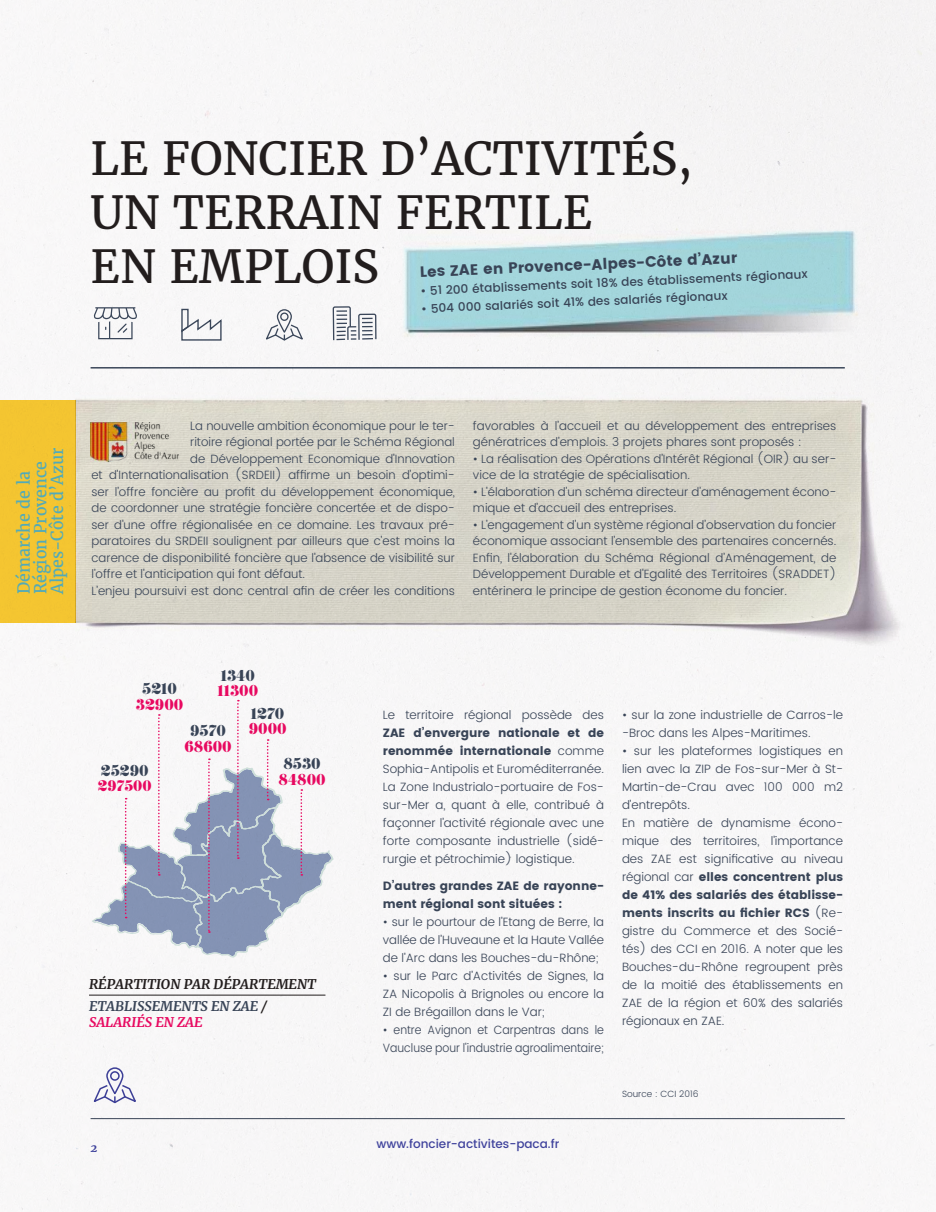
<style>
.page{position:relative;width:936px;height:1212px;background:#fff}
.page>*{position:absolute;margin:0;border:0;box-sizing:border-box;transform-origin:0 0}
.t1{font:45px/54px "Merriweather";color:#241f1f}
.t2{font:16.5px/16.5px "Merriweather";color:#55b0be}
.t3{font:15.75px "K22 Didoni";color:#3b475a}
.t4{font:15.75px "K22 Didoni";color:#ef0a64}
.t5{font:15.3px "K22 Didoni";color:#ef0a64}
.t6{font:15px "Poppins";color:#3b475a}
.t7{font:italic 700 13.5px/22px "Merriweather";color:#241f1f}
.t8{font:italic 700 13.5px "Merriweather";color:#ef0a64}
.t9{font:300 12px/18px "Poppins";color:#3b475a}
.t10{font:500 12px "Poppins";color:#3b475a}
.t11{font:300 12px/18px "Poppins";color:#3b475a;scale:.93 1}
.t12{font:12px/18px "Poppins";color:#3b475a}
.t13{font:500 12px "Poppins";color:#3f429c}
.t14{font:italic 700 12px "Merriweather";color:#3f429c}
.t15{font:300 9px "Poppins";color:#3b475a}
.s1{color:#3b475a}
.s2{font-weight:400}
</style>
<div class="page">
<img style="left:0;top:0;width:935px;height:1212px">
<img style="left:90px;top:422px;width:89px;height:39px">
<svg style="left:264px;top:308px;width:41px;height:34px"></svg>
<svg style="left:93px;top:307px;width:44px;height:32px"></svg>
<svg style="left:180px;top:308px;width:42px;height:33px"></svg>
<svg style="left:332px;top:0;width:45px;height:341px"></svg>
<hr style="left:91px;top:367px;width:753px;height:1px;background:#3b475a">
<h1 class="t1" style="left:91px;top:131px;width:603px">LE FONCIER D’ACTIVITÉS,<br>UN TERRAIN FERTILE<br>EN EMPLOIS</h1>
<p class="t6" style="left:419px;top:264px;width:319px;rotate:-3deg">Les ZAE en Provence-Alpes-Côte d’Azur</p>
<p class="t10" style="left:420px;top:284px;width:388px;rotate:-3deg">• 51 200 établissements soit 18% des établissements régionaux</p>
<p class="t10" style="left:421px;top:301px;width:308px;rotate:-3deg">• 504 000 salariés soit 41% des salariés régionaux</p>
<h2 class="t2" style="left:15px;top:594px;width:149px;rotate:-90deg">Démarche de la<br>Région Provence<br>Alpes-Côte d’Azur</h2>
<p class="t9" style="left:190px;top:417px;width:266px">La nouvelle ambition économique pour le ter-</p>
<p class="t9" style="left:190px;top:433px;width:266px">ritoire régional portée par le Schéma Régional</p>
<p class="t9" style="left:190px;top:450px;width:266px">de Développement Economique d’Innovation</p>
<p class="t9" style="left:91px;top:466px;width:365px">et d’Internationalisation (SRDEII) affirme un besoin d’optimi-</p>
<p class="t9" style="left:91px;top:483px;width:365px">ser l’offre foncière au profit du développement économique,</p>
<p class="t9" style="left:91px;top:499px;width:365px">de coordonner une stratégie foncière concertée et de dispo-</p>
<p class="t9" style="left:91px;top:516px;width:365px">ser d’une offre régionalisée en ce domaine. Les travaux pré-</p>
<p class="t9" style="left:91px;top:532px;width:365px">paratoires du SRDEII soulignent par ailleurs que c’est moins la</p>
<p class="t9" style="left:91px;top:549px;width:365px">carence de disponibilité foncière que l’absence de visibilité sur</p>
<p class="t9" style="left:91px;top:565px;width:215px">l’offre et l’anticipation qui font défaut.</p>
<p class="t9" style="left:91px;top:582px;width:365px">L’enjeu poursuivi est donc central afin de créer les conditions</p>
<p class="t9" style="left:473px;top:418px;width:365px;line-height:16.5px">favorables à l’accueil et au développement des entreprises génératrices d’emplois. 3 projets phares sont proposés :</p>
<p class="t9" style="left:473px;top:451px;width:365px;line-height:16.5px">• La réalisation des Opérations d’Intérêt Régional (OIR) au ser&shy;vice de la stratégie de spécialisation.</p>
<p class="t9" style="left:473px;top:484px;width:365px;line-height:16.5px">• L’élaboration d’un schéma directeur d’aménagement écono&shy;mique et d’accueil des entreprises.</p>
<p class="t9" style="left:473px;top:517px;width:365px;line-height:16.5px;text-align:justify">• L’engagement d’un système régional d’observation du foncier économique associant l’ensemble des partenaires concernés.<br>Enfin, l’élaboration du Schéma Régional d’Aménagement, de Développement Durable et d’Egalité des Territoires (SRADDET) entérinera le principe de gestion économe du foncier.</p>
<h3 class="t3" style="left:221px;top:669px;width:36px">1340</h3>
<h3 class="t3" style="left:142px;top:682px;width:36px">5210</h3>
<h3 class="t4" style="left:217px;top:685px;width:42px">11300</h3>
<h3 class="t4" style="left:136px;top:698px;width:49px">32900</h3>
<h3 class="t3" style="left:190px;top:724px;width:37px">9570</h3>
<h3 class="t4" style="left:184px;top:740px;width:49px">68600</h3>
<h3 class="t3" style="left:101px;top:764px;width:49px">25290</h3>
<p class="t5" style="left:98px;top:779px;width:55px">297500</p>
<h3 class="t3" style="left:251px;top:707px;width:35px">1270</h3>
<h3 class="t4" style="left:249px;top:722px;width:39px">9000</h3>
<h3 class="t3" style="left:283px;top:757px;width:39px">8530</h3>
<h3 class="t4" style="left:278px;top:773px;width:49px">84800</h3>
<p class="t7" style="left:89px;top:972px;width:228px">RÉPARTITION PAR DÉPARTEMENT<br><span class="s1">ETABLISSEMENTS EN ZAE</span> /</p>
<p class="t8" style="left:89px;top:1013px;width:115px">SALARIÉS EN ZAE</p>
<p class="t9" style="left:383px;top:706px;width:222px">Le territoire régional possède des</p>
<p class="t9" style="left:383px;top:724px;width:222px;text-align:justify"><span class="s2">ZAE d’envergure nationale et de renommée internationale</span> comme Sophia-Antipolis et Euroméditerranée.<br>La Zone Industrialo-portuaire de Fos&shy;sur-Mer a, quant à elle, contribué à façonner l’activité régionale avec une forte composante industrielle (sidé&shy;rurgie et pétrochimie) logistique.</p>
<p class="t12" style="left:383px;top:877px;width:222px">D’autres grandes ZAE de rayonne&shy;ment régional sont situées :</p>
<p class="t9" style="left:383px;top:913px;width:222px;text-align:justify">• sur le pourtour de l’Etang de Berre, la vallée de l’Huveaune et la Haute Vallée de l’Arc dans les Bouches-du-Rhône;</p>
<p class="t9" style="left:383px;top:967px;width:222px;text-align:justify">• sur le Parc d’Activités de Signes, la ZA Nicopolis à Brignoles ou encore la ZI de Brégaillon dans le Var;</p>
<p class="t11" style="left:383px;top:1021px;width:239px">• entre Avignon et Carpentras dans le<br>Vaucluse pour l’industrie agroalimentaire;</p>
<p class="t14" style="left:91px;top:1139px;width:9px">2</p>
<p class="t13" style="left:376px;top:1135px;width:184px">www.foncier-activites-paca.fr</p>
<p class="t9" style="left:622px;top:706px;width:222px">• sur la zone industrielle de Carros-le -Broc dans les Alpes-Maritimes.</p>
<p class="t9" style="left:622px;top:742px;width:222px">• sur les plateformes logistiques en lien avec la ZIP de Fos-sur-Mer à St-<br>Martin-de-Crau avec 100 000 m2 d’entrepôts.<br>En matière de dynamisme écono&shy;mique des territoires, l’importance des ZAE est significative au niveau régional car <span class="s2">elles concentrent plus de 41% des salariés des établisse&shy;ments inscrits au fichier RCS</span> (Re&shy;gistre du Commerce et des Socié&shy;tés) des CCI en 2016. A noter que les<br>Bouches-du-Rhône regroupent près de la moitié des établissements en<br>ZAE de la région et 60% des salariés régionaux en ZAE.</p>
<p class="t15" style="left:622px;top:1087px;width:78px">Source : CCI 2016</p>
</div>
